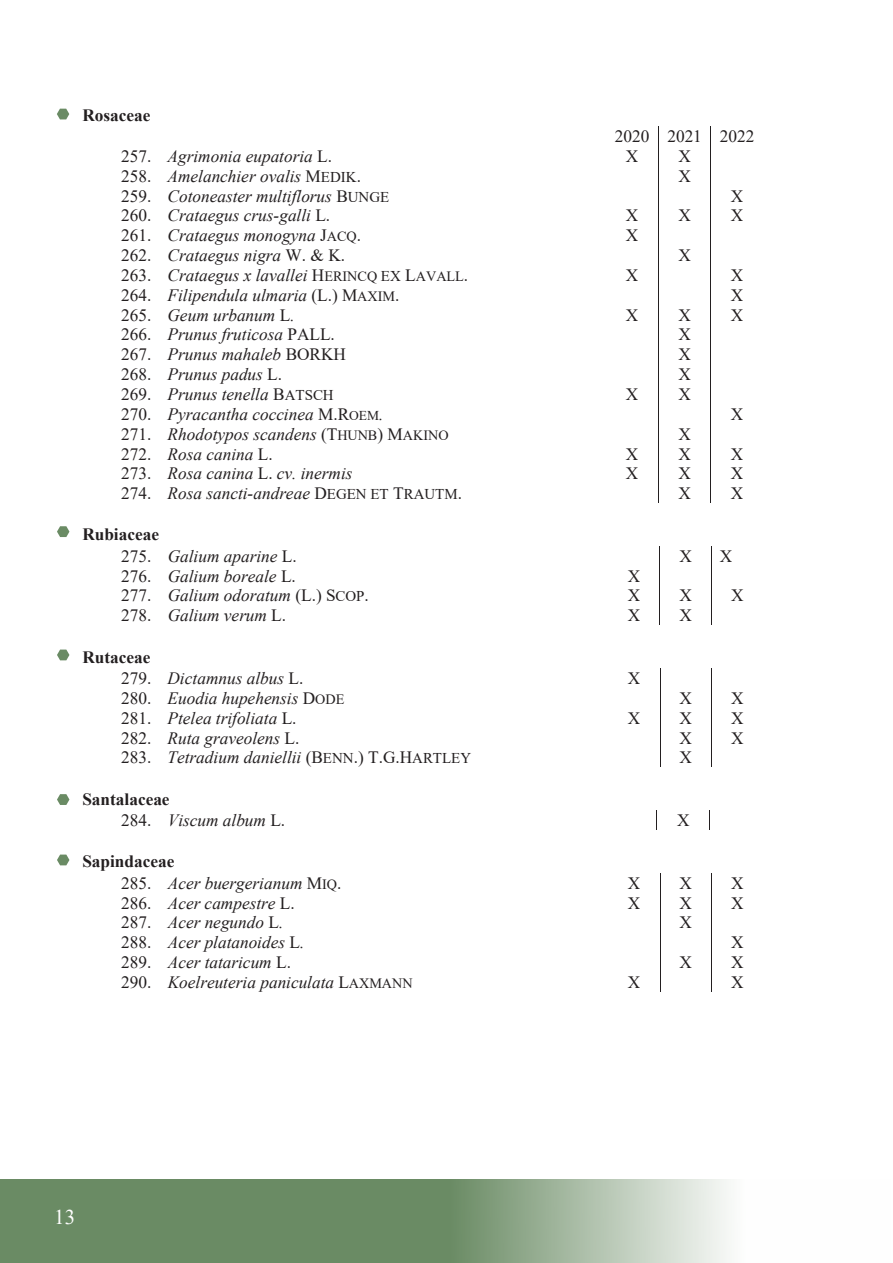
<style>
.page{position:relative;width:893px;height:1263px;background:#fff}
.page>*{position:absolute;margin:0;border:0;box-sizing:border-box;transform-origin:0 0}
.t1{font:21px "Times New Roman";color:#fff}
.t2{font:italic 17.25px/19.8px "Times New Roman";color:#231f20}
.t3{font:17.25px/19.8px "Times New Roman";color:#231f20;text-align:justify}
.t4{font:700 17.25px/21.3px "Times New Roman";color:#231f20}
.s1{font-style:normal}
.s2{font-style:normal;font-size:15px}
.s3{font-style:normal;font-size:14.25px}
.s4{font-style:normal;font-size:13.5px}
.s5{font-weight:700;font-style:normal}
.s6{font-weight:400}
.s7{font-weight:400;font-style:italic}
</style>
<div class="page">
<svg style="left:0;top:1179px;width:728px;height:84px;background:#849f7f"></svg>
<svg style="left:57px;top:109px;width:12px;height:10px"></svg>
<svg style="left:57px;top:649px;width:12px;height:11px"></svg>
<svg style="left:57px;top:526px;width:12px;height:11px"></svg>
<svg style="left:57px;top:794px;width:12px;height:11px"></svg>
<svg style="left:57px;top:854px;width:12px;height:11px"></svg>
<hr style="left:658px;top:126px;width:1px;height:60px;background:#231f20">
<hr style="left:710px;top:126px;width:1px;height:60px;background:#231f20">
<svg style="left:658px;top:186px;width:1px;height:119px"></svg>
<svg style="left:710px;top:186px;width:1px;height:119px"></svg>
<hr style="left:658px;top:305px;width:1px;height:79px;background:#231f20">
<hr style="left:710px;top:305px;width:1px;height:79px;background:#231f20">
<svg style="left:658px;top:384px;width:1px;height:119px"></svg>
<svg style="left:710px;top:384px;width:1px;height:119px"></svg>
<hr style="left:659px;top:546px;width:1px;height:39px;background:#231f20">
<hr style="left:711px;top:546px;width:1px;height:39px;background:#231f20">
<svg style="left:659px;top:585px;width:1px;height:40px"></svg>
<svg style="left:711px;top:585px;width:1px;height:40px"></svg>
<svg style="left:660px;top:668px;width:1px;height:40px"></svg>
<svg style="left:711px;top:668px;width:1px;height:40px"></svg>
<hr style="left:660px;top:708px;width:1px;height:59px;background:#231f20">
<hr style="left:711px;top:708px;width:1px;height:59px;background:#231f20">
<svg style="left:656px;top:810px;width:1px;height:20px"></svg>
<svg style="left:709px;top:810px;width:1px;height:20px"></svg>
<svg style="left:660px;top:873px;width:1px;height:119px"></svg>
<svg style="left:711px;top:873px;width:1px;height:119px"></svg>
<p class="t4" style="left:82px;top:104px;width:70px">Rosaceae</p>
<p class="t3" style="left:121px;top:146px;width:32px">257.<br>258.</p>
<p class="t2" style="left:168px;top:146px;width:195px">Agrimonia eupatoria <span class="s1">L.<br></span>Amelanchier ovalis <span class="s1">M</span><span class="s2">EDIK</span><span class="s1">.</span></p>
<p class="t3" style="left:615px;top:126px;width:36px;text-align:center">2020<br>X</p>
<p class="t3" style="left:667px;top:126px;width:36px;text-align:center">2021<br>X<br>X</p>
<p class="t3" style="left:720px;top:126px;width:36px">2022</p>
<p class="t2" style="left:121px;top:185px;width:270px"><span class="s1">259.</span> Cotoneaster multiflorus <span class="s1">B</span><span class="s2">UNGE</span></p>
<p class="t3" style="left:731px;top:185px;width:14px">X</p>
<p class="t2" style="left:121px;top:205px;width:211px"><span class="s1">260.</span> Crataegus crus-galli <span class="s1">L.</span></p>
<p class="t3" style="left:626px;top:205px;width:14px">X</p>
<p class="t3" style="left:678px;top:205px;width:14px">X</p>
<p class="t3" style="left:731px;top:205px;width:14px">X</p>
<p class="t2" style="left:121px;top:225px;width:241px"><span class="s1">261.</span> Crataegus monogyna <span class="s1">J</span><span class="s3">ACQ</span><span class="s1">.</span></p>
<p class="t3" style="left:626px;top:225px;width:14px">X</p>
<p class="t2" style="left:121px;top:245px;width:225px"><span class="s1">262.</span> Crataegus nigra <span class="s1">W. &amp; K.</span></p>
<p class="t3" style="left:678px;top:245px;width:14px">X</p>
<p class="t2" style="left:121px;top:265px;width:349px"><span class="s1">263.</span> Crataegus x lavallei <span class="s1">H</span><span class="s3">ERINCQ</span> <span class="s2">EX</span> <span class="s1">L</span><span class="s3">AVALL</span><span class="s1">.</span></p>
<p class="t3" style="left:626px;top:265px;width:14px">X</p>
<p class="t3" style="left:731px;top:265px;width:14px">X</p>
<p class="t2" style="left:121px;top:285px;width:280px"><span class="s1">264.</span> Filipendula ulmaria <span class="s1">(L.) M</span><span class="s3">AXIM</span><span class="s1">.</span></p>
<p class="t3" style="left:731px;top:285px;width:14px">X</p>
<p class="t3" style="left:121px;top:304px;width:32px">265.<br>266.<br>267.<br>268.</p>
<p class="t2" style="left:168px;top:304px;width:180px">Geum urbanum <span class="s1">L</span>.<br>Prunus fruticosa <span class="s1">PALL.<br></span>Prunus mahaleb <span class="s1">BORKH<br></span>Prunus padus <span class="s1">L.</span></p>
<p class="t3" style="left:626px;top:304px;width:14px">X</p>
<p class="t3" style="left:678px;top:304px;width:14px">X X X X</p>
<p class="t3" style="left:731px;top:304px;width:14px">X</p>
<p class="t2" style="left:121px;top:384px;width:214px"><span class="s1">269.</span> Prunus tenella <span class="s1">B</span><span class="s2">ATSCH</span></p>
<p class="t3" style="left:626px;top:384px;width:14px">X</p>
<p class="t3" style="left:678px;top:384px;width:14px">X</p>
<p class="t2" style="left:121px;top:404px;width:264px"><span class="s1">270.</span> Pyracantha coccinea <span class="s1">M.R</span><span class="s4">OEM</span>.</p>
<p class="t3" style="left:731px;top:403px;width:14px">X</p>
<p class="t2" style="left:121px;top:423px;width:329px"><span class="s1">271.</span> Rhodotypos scandens <span class="s1">(T</span><span class="s3">HUNB</span><span class="s1">) M</span><span class="s3">AKINO</span></p>
<p class="t3" style="left:678px;top:423px;width:14px">X</p>
<p class="t2" style="left:121px;top:443px;width:153px"><span class="s1">272.</span> Rosa canina <span class="s1">L.</span></p>
<p class="t3" style="left:626px;top:443px;width:14px">X</p>
<p class="t3" style="left:678px;top:443px;width:14px">X</p>
<p class="t3" style="left:731px;top:443px;width:14px">X</p>
<p class="t2" style="left:121px;top:463px;width:233px"><span class="s1">273.</span> Rosa canina <span class="s1">L.</span> cv. inermis</p>
<p class="t3" style="left:626px;top:463px;width:14px">X</p>
<p class="t3" style="left:678px;top:463px;width:14px">X</p>
<p class="t3" style="left:731px;top:463px;width:14px">X</p>
<p class="t2" style="left:121px;top:483px;width:342px"><span class="s1">274.</span> Rosa sancti-andreae <span class="s1">D</span><span class="s2">EGEN ET</span> <span class="s1">T</span><span class="s2">RAUTM</span><span class="s1">.</span></p>
<p class="t3" style="left:678px;top:483px;width:14px">X</p>
<p class="t3" style="left:731px;top:483px;width:14px">X</p>
<p class="t4" style="left:82px;top:523px;width:78px">Rubiaceae</p>
<p class="t3" style="left:121px;top:546px;width:32px">275.<br>276.</p>
<p class="t2" style="left:168px;top:546px;width:131px">Galium aparine <span class="s1">L.<br></span>Galium boreale <span class="s1">L.</span></p>
<p class="t3" style="left:679px;top:546px;width:14px">X</p>
<p class="t3" style="left:720px;top:546px;width:14px">X</p>
<p class="t3" style="left:628px;top:565px;width:14px">X</p>
<p class="t2" style="left:121px;top:585px;width:249px"><span class="s1">277.</span> Galium odoratum <span class="s1">(L.) S</span><span class="s2">COP</span><span class="s1">.</span></p>
<p class="t3" style="left:628px;top:585px;width:14px">X</p>
<p class="t3" style="left:679px;top:585px;width:14px">X</p>
<p class="t3" style="left:731px;top:585px;width:14px">X</p>
<p class="t2" style="left:121px;top:605px;width:166px"><span class="s1">278.</span> Galium verum <span class="s1">L.</span></p>
<p class="t3" style="left:628px;top:605px;width:14px">X</p>
<p class="t3" style="left:679px;top:605px;width:14px">X</p>
<p class="t2" style="left:121px;top:646px;width:184px;line-height:21.5px;text-indent:-39px"><span class="s5">Rutaceae<br></span><span class="s1">279.</span> Dictamnus albus <span class="s1">L.</span></p>
<p class="t3" style="left:628px;top:668px;width:14px">X</p>
<p class="t2" style="left:121px;top:688px;width:225px"><span class="s1">280.</span> Euodia hupehensis <span class="s1">D</span><span class="s3">ODE</span></p>
<p class="t3" style="left:680px;top:688px;width:14px">X</p>
<p class="t3" style="left:731px;top:688px;width:14px">X</p>
<p class="t3" style="left:121px;top:707px;width:32px">281.<br>282.<br>283.</p>
<p class="t2" style="left:168px;top:708px;width:305px">Ptelea trifoliata <span class="s1">L.<br></span>Ruta graveolens <span class="s1">L.<br></span>Tetradium daniellii <span class="s1">(B</span><span class="s2">ENN</span><span class="s1">.) T.G.H</span><span class="s2">ARTLEY</span></p>
<p class="t3" style="left:628px;top:707px;width:14px">X</p>
<p class="t3" style="left:680px;top:707px;width:14px">X X X</p>
<p class="t3" style="left:731px;top:707px;width:14px">X<br>X</p>
<p class="t4" style="left:121px;top:788px;width:166px;text-indent:-39px">Santalaceae<br><span class="s6">284.</span> <span class="s7">Viscum album</span> <span class="s6">L.</span></p>
<p class="t3" style="left:677px;top:810px;width:14px">X</p>
<p class="t2" style="left:121px;top:850px;width:222px;line-height:21.3px;text-indent:-39px"><span class="s5">Sapindaceae<br></span><span class="s1">285.</span> Acer buergerianum <span class="s1">M</span><span class="s3">IQ</span><span class="s1">.</span></p>
<p class="t3" style="left:628px;top:872px;width:14px">X</p>
<p class="t3" style="left:680px;top:872px;width:14px">X</p>
<p class="t3" style="left:731px;top:872px;width:14px">X</p>
<p class="t2" style="left:121px;top:892px;width:175px"><span class="s1">286.</span> Acer campestre <span class="s1">L.</span></p>
<p class="t3" style="left:628px;top:892px;width:14px">X</p>
<p class="t3" style="left:680px;top:892px;width:14px">X</p>
<p class="t3" style="left:731px;top:892px;width:14px">X</p>
<p class="t2" style="left:121px;top:912px;width:164px"><span class="s1">287.</span> Acer negundo <span class="s1">L</span>.</p>
<p class="t3" style="left:680px;top:912px;width:14px">X</p>
<p class="t2" style="left:121px;top:932px;width:185px"><span class="s1">288.</span> Acer platanoides <span class="s1">L</span>.</p>
<p class="t3" style="left:731px;top:932px;width:14px">X</p>
<p class="t2" style="left:121px;top:952px;width:171px"><span class="s1">289.</span> Acer tataricum <span class="s1">L.</span></p>
<p class="t3" style="left:680px;top:952px;width:14px">X</p>
<p class="t3" style="left:731px;top:952px;width:14px">X</p>
<p class="t2" style="left:121px;top:972px;width:293px"><span class="s1">290.</span> Koelreuteria paniculata <span class="s1">L</span><span class="s3">AXMANN</span></p>
<p class="t3" style="left:628px;top:971px;width:14px">X</p>
<p class="t3" style="left:731px;top:971px;width:14px">X</p>
<p class="t1" style="left:54px;top:1202px;width:22px">13</p>
</div>
